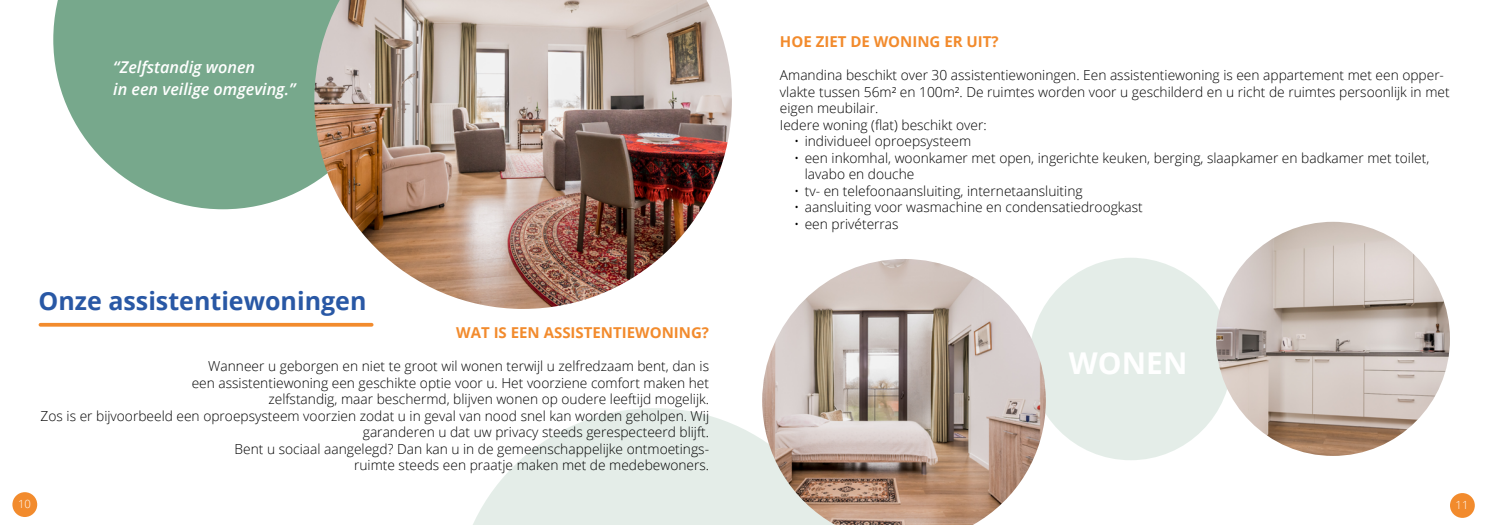
<style>
.page{position:relative;width:1489px;height:525px;background:#fff}
.page>*{position:absolute;margin:0;border:0;box-sizing:border-box;transform-origin:0 0}
.t1{font:700 30px "Open Sans";color:#fff}
.t2{font:700 25px "Open Sans";color:#2958a5}
.t3{font:italic 600 16.25px/21.2px "Open Sans";color:#fff}
.t4{font:700 15px "Open Sans";color:#f28b2d}
.t5{font:300 13.75px/16.5px "Open Sans";color:#000}
.t6{font:300 11.25px "Open Sans";color:#fff}
</style>
<div class="page">
<svg style="left:53px;top:0;width:261px;height:209px;background:#88b39a"></svg>
<div style="left:1029px;top:257px;width:202px;height:203px;background:#e4ede8;border-radius:50%"></div>
<svg style="left:473px;top:408px;width:289px;height:116px;fill:#e4ede8"></svg>
<img style="left:1215px;top:222px;width:234px;height:233px;border-radius:117px">
<img style="left:762px;top:259px;width:283px;height:265px">
<img style="left:314px;top:0;width:418px;height:309px">
<hr style="left:40px;top:323px;width:332px;height:3px;background:#f28b2d">
<div style="left:12px;top:492px;width:25px;height:24px;background:#f28b2d;border-radius:50%"></div>
<div style="left:1449px;top:493px;width:25px;height:24px;background:#f28b2d;border-radius:50%"></div>
<p class="t3" style="left:113px;top:56px;width:184px">“Zelfstandig wonen<br>in een veilige omgeving.”</p>
<h2 class="t2" style="left:39px;top:283px;width:329px">Onze assistentiewoningen</h2>
<p class="t4" style="left:456px;top:322px;width:254px">WAT IS EEN ASSISTENTIEWONING?</p>
<p class="t5" style="left:41px;top:357px;width:670px;text-align:right">Wanneer u geborgen en niet te groot wil wonen terwijl u zelfredzaam bent, dan is<br>een assistentiewoning een geschikte optie voor u. Het voorziene comfort maken het<br>zelfstandig, maar beschermd, blijven wonen op oudere leeftijd mogelijk.<br>Zos is er bijvoorbeeld een oproepsysteem voorzien zodat u in geval van nood snel kan worden geholpen. Wij garanderen u dat uw privacy steeds gerespecteerd blijft.<br>Bent u sociaal aangelegd? Dan kan u in de gemeenschappelijke ontmoetings-<br>ruimte steeds een praatje maken met de medebewoners.</p>
<p class="t4" style="left:780px;top:31px;width:220px">HOE ZIET DE WONING ER UIT?</p>
<p class="t5" style="left:780px;top:66px;width:671px">Amandina beschikt over 30 assistentiewoningen. Een assistentiewoning is een appartement met een opper&shy;vlakte tussen 56m² en 100m². De ruimtes worden voor u geschilderd en u richt de ruimtes persoonlijk in met eigen meubilair.<br>Iedere woning (flat) beschikt over:</p>
<p class="t5" style="left:794px;top:132px;width:178px">• individueel oproepsysteem</p>
<p class="t5" style="left:804px;top:149px;width:626px;text-indent:-11px">• een inkomhal, woonkamer met open, ingerichte keuken, berging, slaapkamer en badkamer met toilet, lavabo en douche</p>
<p class="t5" style="left:794px;top:182px;width:290px">• tv- en telefoonaansluiting, internetaansluiting</p>
<p class="t5" style="left:794px;top:198px;width:350px">• aansluiting voor wasmachine en condensatiedroogkast</p>
<p class="t5" style="left:794px;top:215px;width:106px">• een privéterras</p>
<h1 class="t1" style="left:1068px;top:342px;width:120px">WONEN</h1>
<p class="t6" style="left:18px;top:496px;width:14px">10</p>
<p class="t6" style="left:1455px;top:496px;width:14px">11</p>
</div>
